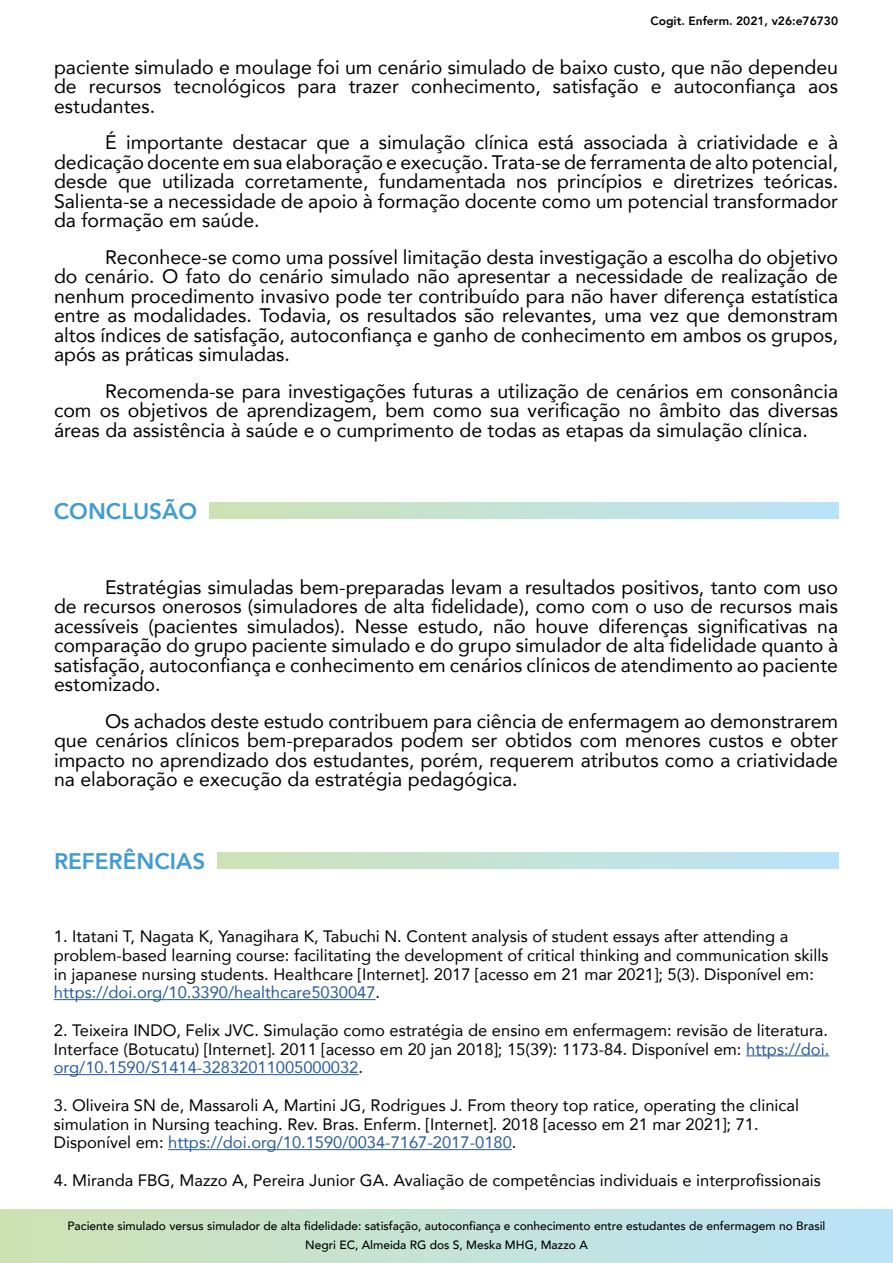
<style>
.page{position:relative;width:893px;height:1263px;background:#fff}
.page>*{position:absolute;margin:0;border:0;box-sizing:border-box;transform-origin:0 0}
.t1{font:800 22.5px "Avenir";color:#409cd4}
.t2{font:19.5px/19.5px "Avenir";color:#000;text-align:justify}
.t3{font:16.5px/18.8px "Avenir";color:#000}
.t4{font:500 12px/18.6px "Avenir";color:#000;text-align:center}
.t5{font:800 12px "Avenir";color:#000}
.s1{color:#275b9b}
</style>
<div class="page">
<svg style="left:0;top:1209px;width:893px;height:54px;background:#c4e2d6"></svg>
<div style="left:210px;top:502px;width:629px;height:17px;background:linear-gradient(to right,#cee2b4,#bae3fb)"></div>
<div style="left:218px;top:852px;width:621px;height:17px;background:linear-gradient(to right,#cde2b5,#bae3fb)"></div>
<hr style="left:54px;top:999px;width:322px;height:1px;background:#275b9b">
<hr style="left:746px;top:1055px;width:83px;height:1px;background:#275b9b">
<hr style="left:54px;top:1074px;width:304px;height:1px;background:#275b9b">
<hr style="left:168px;top:1149px;width:344px;height:1px;background:#275b9b">
<p class="t5" style="left:650px;top:12px;width:189px">Cogit. Enferm. 2021, v26:e76730</p>
<p class="t2" style="left:54px;top:56px;width:786px">paciente simulado e moulage foi um cenário simulado de baixo custo, que não dependeu de recursos tecnológicos para trazer conhecimento, satisfação e autoconfiança aos estudantes.</p>
<p class="t2" style="left:54px;top:132px;width:786px;text-indent:51px">É importante destacar que a simulação clínica está associada à criatividade e à dedicação docente em sua elaboração e execução. Trata-se de ferramenta de alto potencial, desde que utilizada corretamente, fundamentada nos princípios e diretrizes teóricas.<br>Salienta-se a necessidade de apoio à formação docente como um potencial transformador da formação em saúde.</p>
<p class="t2" style="left:54px;top:246px;width:786px;text-indent:51px">Reconhece-se como uma possível limitação desta investigação a escolha do objetivo do cenário. O fato do cenário simulado não apresentar a necessidade de realização de nenhum procedimento invasivo pode ter contribuído para não haver diferença estatística entre as modalidades. Todavia, os resultados são relevantes, uma vez que demonstram altos índices de satisfação, autoconfiança e ganho de conhecimento em ambos os grupos, após as práticas simuladas.</p>
<p class="t2" style="left:54px;top:380px;width:786px;text-indent:51px">Recomenda-se para investigações futuras a utilização de cenários em consonância com os objetivos de aprendizagem, bem como sua verificação no âmbito das diversas áreas da assistência à saúde e o cumprimento de todas as etapas da simulação clínica.</p>
<p class="t1" style="left:54px;top:493px;width:145px">CONCLUSÃO</p>
<p class="t2" style="left:54px;top:577px;width:786px;text-indent:51px">Estratégias simuladas bem-preparadas levam a resultados positivos, tanto com uso de recursos onerosos (simuladores de alta fidelidade), como com o uso de recursos mais acessíveis (pacientes simulados). Nesse estudo, não houve diferenças significativas na comparação do grupo paciente simulado e do grupo simulador de alta fidelidade quanto à satisfação, autoconfiança e conhecimento em cenários clínicos de atendimento ao paciente estomizado.</p>
<p class="t2" style="left:54px;top:711px;width:786px;text-indent:51px">Os achados deste estudo contribuem para ciência de enfermagem ao demonstrarem que cenários clínicos bem-preparados podem ser obtidos com menores custos e obter impacto no aprendizado dos estudantes, porém, requerem atributos como a criatividade na elaboração e execução da estratégia pedagógica.</p>
<p class="t1" style="left:54px;top:843px;width:153px">REFERÊNCIAS</p>
<p class="t3" style="left:54px;top:926px;width:776px">1. Itatani T, Nagata K, Yanagihara K, Tabuchi N. Content analysis of student essays after attending a problem-based learning course: facilitating the development of critical thinking and communication skills in japanese nursing students. Healthcare [Internet]. 2017 [acesso em 21 mar 2021]; 5(3). Disponível em: <span class="s1">https://doi.org/10.3390/healthcare5030047</span>.</p>
<p class="t3" style="left:54px;top:1020px;width:777px;text-align:justify">2. Teixeira INDO, Felix JVC. Simulação como estratégia de ensino em enfermagem: revisão de literatura.<br>Interface (Botucatu) [Internet]. 2011 [acesso em 20 jan 2018]; 15(39): 1173-84. Disponível em: <span class="s1">https://doi. org/10.1590/S1414-32832011005000032</span>.</p>
<p class="t3" style="left:54px;top:1095px;width:747px">3. Oliveira SN de, Massaroli A, Martini JG, Rodrigues J. From theory top ratice, operating the clinical simulation in Nursing teaching. Rev. Bras. Enferm. [Internet]. 2018 [acesso em 21 mar 2021]; 71.<br>Disponível em: <span class="s1">https://doi.org/10.1590/0034-7167-2017-0180</span>.</p>
<p class="t3" style="left:54px;top:1170px;width:769px">4. Miranda FBG, Mazzo A, Pereira Junior GA. Avaliação de competências individuais e interprofissionais</p>
<p class="t4" style="left:68px;top:1216px;width:759px">Paciente simulado versus simulador de alta fidelidade: satisfação, autoconfiança e conhecimento entre estudantes de enfermagem no Brasil<br>Negri EC, Almeida RG dos S, Meska MHG, Mazzo A</p>
</div>
